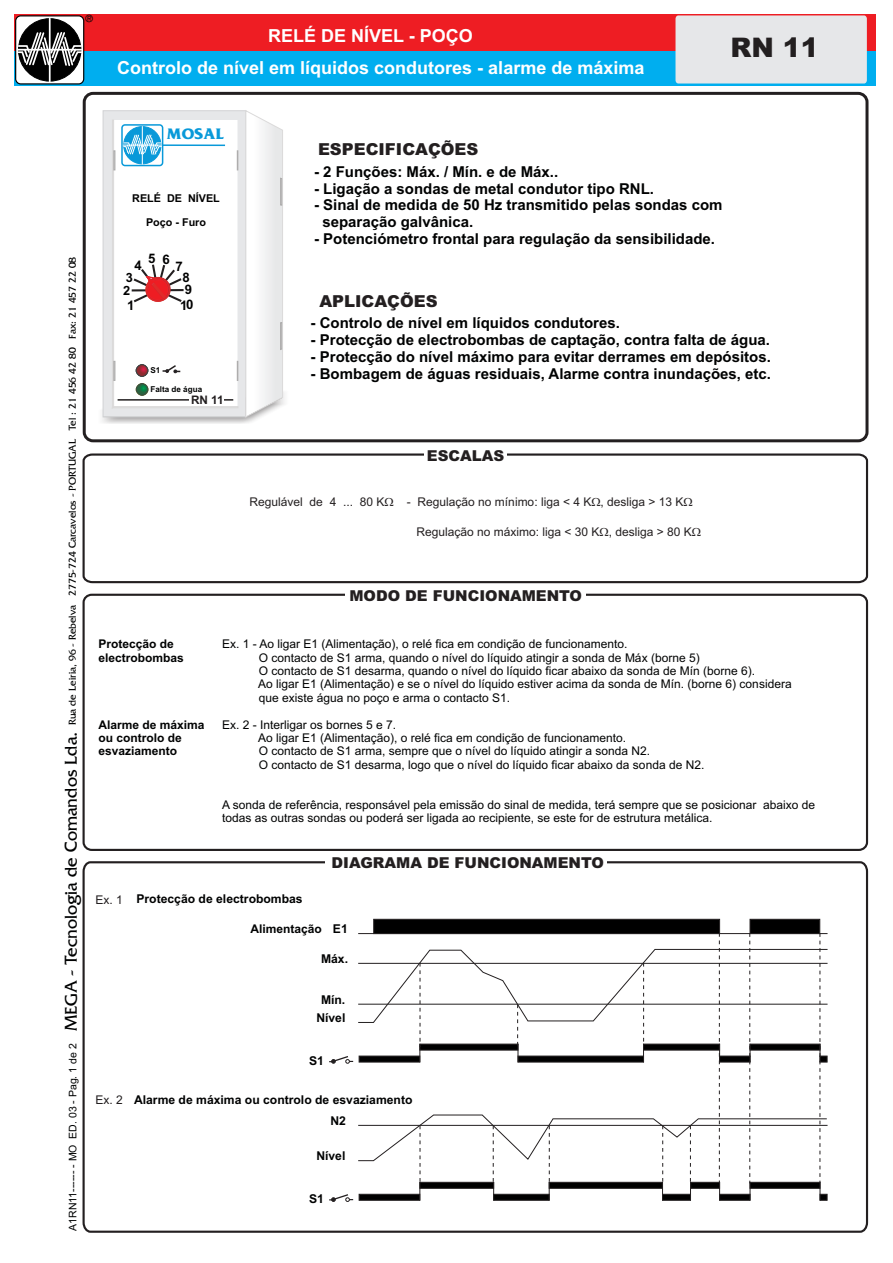
<style>
.page{position:relative;width:893px;height:1263px;background:#fff}
.page>*{position:absolute;margin:0;border:0;box-sizing:border-box;transform-origin:0 0}
.t1{font:900 27px "Arial";color:#231f20}
.t2{font:700 18px "Arial";color:#fff}
.t3{font:18px "Friz Quadrata";color:#010202}
.t4{font:700 16.65px "Friz Quadrata";color:#0899d9}
.t5{font:900 16.5px "Arial";color:#231f20}
.t6{font:700 15px/16.8px "Arial";color:#010202}
.t7{font:900 15px "Arial";color:#231f20}
.t8{font:700 13.2px/27.9px "Arial";color:#000}
.t9{font:700 12.75px "Arial";color:#000}
.t10{font:700 12.15px/18.3px "Arial";color:#010202;text-align:center}
.t11{font:12px/13.4px "Arial";color:#010202}
.t12{font:12px "Arial";color:#231f20}
.t13{font:700 12px/13.4px "Arial";color:#010202}
.t14{font:700 11.7px "Arial";color:#231f20}
.t15{font:700 10.8px "Arial";color:#000}
.t16{font:10.8px "Friz Quadrata";color:#010202}
.t17{font:10.5px "Friz Quadrata";color:#010202}
.t18{font:10.5px "Arial";color:#010202}
.t19{font:700 8.1px "Arial";color:#010202}
</style>
<div class="page">
<svg style="left:82px;top:453px;width:787px;height:131px"></svg>
<div style="left:83px;top:594px;width:785px;height:257px;border:2px solid #231f20;border-radius:8px"></div>
<svg style="left:82px;top:861px;width:787px;height:372px"></svg>
<div style="left:424px;top:444px;width:82px;height:19px;background:#fff"></div>
<div style="left:345px;top:588px;width:241px;height:16px;background:#fff"></div>
<div style="left:326px;top:852px;width:281px;height:16px;background:#fff"></div>
<svg style="left:329px;top:918px;width:499px;height:283px"></svg>
<div style="left:15px;top:51px;width:861px;height:34px;background:#00aeef"></div>
<div style="left:15px;top:15px;width:861px;height:36px;background:#ee1d23"></div>
<div style="left:675px;top:15px;width:192px;height:69px;background:#e6e7e9;border-radius:3px"></div>
<div style="left:15px;top:15px;width:69px;height:70px;background:#fff;border:1px solid #000;border-radius:5px"></div>
<div style="left:18px;top:19px;width:63px;height:62px;background:#000;border:1px solid #000;border-radius:50%"></div>
<svg style="left:18px;top:31px;width:66px;height:36px"></svg>
<hr style="left:49px;top:19px;width:2px;height:63px;background:#fff">
<div style="left:83px;top:92px;width:785px;height:350px;border:3px solid #231f20;border-radius:9px"></div>
<div style="left:96px;top:391px;width:193px;height:33px;background:#231f20;opacity:.78"></div>
<svg style="left:103px;top:110px;width:180px;height:307px"></svg>
<svg style="left:385px;top:498px;width:8px;height:8px"></svg>
<svg style="left:592px;top:498px;width:8px;height:8px"></svg>
<svg style="left:684px;top:498px;width:8px;height:8px"></svg>
<svg style="left:600px;top:527px;width:8px;height:9px"></svg>
<svg style="left:692px;top:527px;width:9px;height:9px"></svg>
<p class="t16" style="left:86px;top:15px;width:9px">®</p>
<h2 class="t2" style="left:268px;top:29px;width:206px">RELÉ DE NÍVEL - POÇO</h2>
<h2 class="t2" style="left:117px;top:61px;width:529px">Controlo de nível em líquidos condutores - alarme de máxima</h2>
<h1 class="t1" style="left:730px;top:38px;width:90px">RN 11</h1>
<h3 class="t4" style="left:167px;top:128px;width:59px">MOSAL</h3>
<p class="t15" style="left:132px;top:194px;width:89px">RELÉ DE NÍVEL</p>
<p class="t15" style="left:146px;top:218px;width:62px">Poço - Furo</p>
<h3 class="t5" style="left:318px;top:143px;width:162px">ESPECIFICAÇÕES</h3>
<p class="t6" style="left:314px;top:165px;width:246px">- 2 Funções: Máx. / Mín. e de Máx..</p>
<p class="t6" style="left:314px;top:181px;width:342px">- Ligação a sondas de metal condutor tipo RNL.</p>
<p class="t6" style="left:322px;top:198px;width:402px;text-indent:-8px">- Sinal de medida de 50 Hz transmitido pelas sondas com separação galvânica.</p>
<p class="t6" style="left:314px;top:232px;width:402px">- Potenciómetro frontal para regulação da sensibilidade.</p>
<p class="t17" style="left:69px;top:725px;width:470px;rotate:-90deg">Rua de Leiria, 96 - Rebelva 2775-724 Carcavelos - PORTUGAL Tel : 21 456 42 80 Fax: 21 457 22 08</p>
<h2 class="t3" style="left:65px;top:1031px;width:301px;rotate:-90deg">MEGA - Tecnologia de Comandos Lda.</h2>
<p class="t18" style="left:69px;top:1231px;width:189px;rotate:-90deg">A1RN11------ - MO ED. 03 - Pag. 1 de 2</p>
<p class="t8" style="left:148px;top:246px;width:9px">5</p>
<p class="t8" style="left:162px;top:246px;width:9px">6</p>
<p class="t8" style="left:135px;top:252px;width:9px">4</p>
<p class="t8" style="left:175px;top:253px;width:9px">7</p>
<p class="t8" style="left:180px;top:264px;width:15px">8<br>10</p>
<p class="t9" style="left:126px;top:272px;width:9px">3</p>
<p class="t8" style="left:185px;top:277px;width:9px">9</p>
<p class="t9" style="left:123px;top:285px;width:9px">2</p>
<p class="t8" style="left:127px;top:292px;width:9px">1</p>
<p class="t19" style="left:150px;top:367px;width:11px">S1</p>
<p class="t19" style="left:150px;top:386px;width:53px">Falta de água</p>
<p class="t14" style="left:191px;top:396px;width:34px">RN 11</p>
<h3 class="t5" style="left:319px;top:296px;width:120px">APLICAÇÕES</h3>
<p class="t6" style="left:311px;top:316px;width:311px">- Controlo de nível em líquidos condutores.</p>
<p class="t6" style="left:311px;top:333px;width:461px">- Protecção de electrobombas de captação, contra falta de água.</p>
<p class="t6" style="left:311px;top:350px;width:462px">- Protecção do nível máximo para evitar derrames em depósitos.</p>
<p class="t6" style="left:311px;top:366px;width:462px">- Bombagem de águas residuais, Alarme contra inundações, etc.</p>
<p class="t7" style="left:427px;top:450px;width:79px">ESCALAS</p>
<p class="t12" style="left:250px;top:497px;width:136px">Regulável de 4 ... 80 K</p>
<p class="t12" style="left:407px;top:497px;width:278px">- Regulação no mínimo: liga &lt; 4 K , desliga &gt; 13 K</p>
<p class="t12" style="left:416px;top:527px;width:277px">Regulação no máximo: liga &lt; 30 K , desliga &gt; 80 K</p>
<p class="t7" style="left:349px;top:590px;width:234px">MODO DE FUNCIONAMENTO</p>
<p class="t13" style="left:98px;top:638px;width:87px">Protecção de electrobombas</p>
<p class="t13" style="left:98px;top:719px;width:108px">Alarme de máxima ou controlo de esvaziamento</p>
<p class="t11" style="left:258px;top:638px;width:535px;text-indent:-36px">Ex. 1 - Ao ligar E1 (Alimentação), o relé fica em condição de funcionamento.<br>O contacto de S1 arma, quando o nível do líquido atingir a sonda de Máx (borne 5)<br>O contacto de S1 desarma, quando o nível do líquido ficar abaixo da sonda de Mín (borne 6).<br>Ao ligar E1 (Alimentação) e se o nível do líquido estiver acima da sonda de Mín. (borne 6) considera que existe água no poço e arma o contacto S1.</p>
<p class="t11" style="left:258px;top:719px;width:448px;text-indent:-36px">Ex. 2 - Interligar os bornes 5 e 7.<br>Ao ligar E1 (Alimentação), o relé fica em condição de funcionamento.<br>O contacto de S1 arma, sempre que o nível do líquido atingir a sonda N2.<br>O contacto de S1 desarma, logo que o nível do líquido ficar abaixo da sonda de N2.</p>
<p class="t11" style="left:222px;top:799px;width:594px">A sonda de referência, responsável pela emissão do sinal de medida, terá sempre que se posicionar abaixo de todas as outras sondas ou poderá ser ligada ao recipiente, se este for de estrutura metálica.</p>
<p class="t7" style="left:332px;top:857px;width:274px">DIAGRAMA DE FUNCIONAMENTO</p>
<p class="t12" style="left:96px;top:895px;width:29px">Ex. 1</p>
<p class="t10" style="left:136px;top:891px;width:168px">Protecção de electrobombas</p>
<p class="t13" style="left:250px;top:923px;width:73px">Alimentação</p>
<p class="t10" style="left:333px;top:921px;width:16px">E1</p>
<p class="t10" style="left:321px;top:950px;width:29px">Máx.</p>
<p class="t10" style="left:316px;top:991px;width:31px">Mín.<br>Nível</p>
<p class="t10" style="left:309px;top:1053px;width:16px">S1</p>
<p class="t12" style="left:96px;top:1096px;width:29px">Ex. 2</p>
<p class="t10" style="left:134px;top:1092px;width:280px">Alarme de máxima ou controlo de esvaziamento</p>
<p class="t10" style="left:330px;top:1112px;width:17px">N2</p>
<p class="t10" style="left:316px;top:1148px;width:31px">Nível</p>
<p class="t10" style="left:309px;top:1191px;width:16px">S1</p>
</div>
